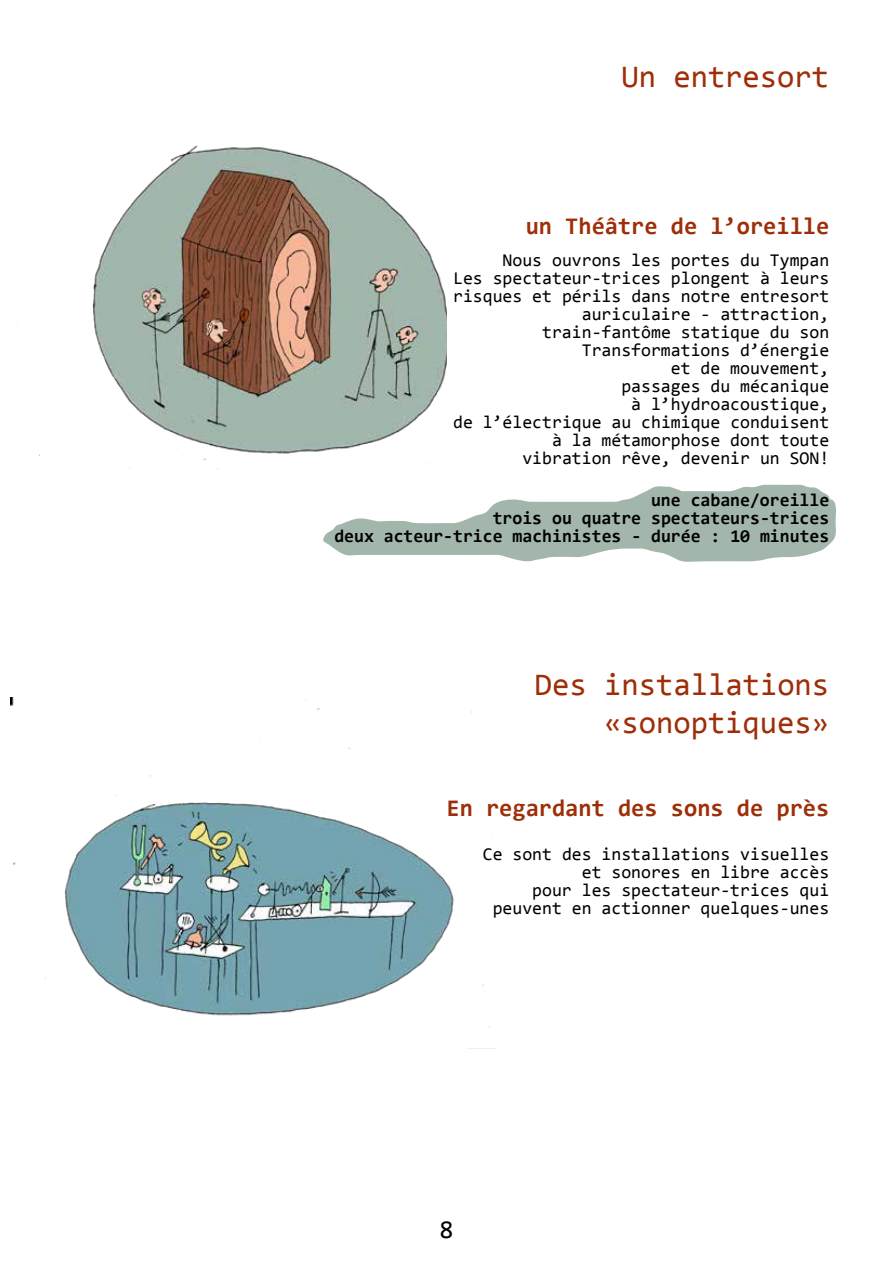
<style>
.page{position:relative;width:893px;height:1263px;background:#fff}
.page>*{position:absolute;margin:0;border:0;box-sizing:border-box;transform-origin:0 0}
.t1{font:31.5px/37.8px "Consolas";color:#9e2e08;text-align:right}
.t2{font:25.5px "Consolas";color:#000}
.t3{font:700 24px "Consolas";color:#9e2e08}
.t4{font:18px/18px "Consolas";color:#000;text-align:right}
.t5{font:700 18px/18px "Consolas";color:#000;text-align:right}
</style>
<div class="page">
<svg style="left:323px;top:485px;width:513px;height:77px"></svg>
<img style="left:11px;top:697px;width:479px;height:330px">
<img style="left:39px;top:145px;width:407px;height:325px">
<h1 class="t1" style="left:621px;top:57px;width:209px">Un entresort</h1>
<h3 class="t3" style="left:526px;top:211px;width:305px">un Théâtre de l’oreille</h3>
<p class="t4" style="left:453px;top:250px;width:378px">Nous ouvrons les portes du Tympan<br>Les spectateur-trices plongent à leurs risques et périls dans notre entresort auriculaire - attraction, train-fantôme statique du son<br>Transformations d’énergie<br>et de mouvement,<br>passages du mécanique<br>à l’hydroacoustique,<br>de l’électrique au chimique conduisent à la métamorphose dont toute<br>vibration rêve, devenir un SON!</p>
<p class="t5" style="left:334px;top:491px;width:496px">une cabane/oreille<br>trois ou quatre spectateurs-trices<br>deux acteur-trice machinistes - durée : 10 minutes</p>
<h1 class="t1" style="left:535px;top:665px;width:296px">Des installations «sonoptiques»</h1>
<h3 class="t3" style="left:446px;top:792px;width:384px">En regardant des sons de près</h3>
<p class="t4" style="left:483px;top:844px;width:348px">Ce sont des installations visuelles et sonores en libre accès<br>pour les spectateur-trices qui peuvent en actionner quelques-unes</p>
<h2 class="t2" style="left:439px;top:1212px;width:16px">8</h2>
</div>
